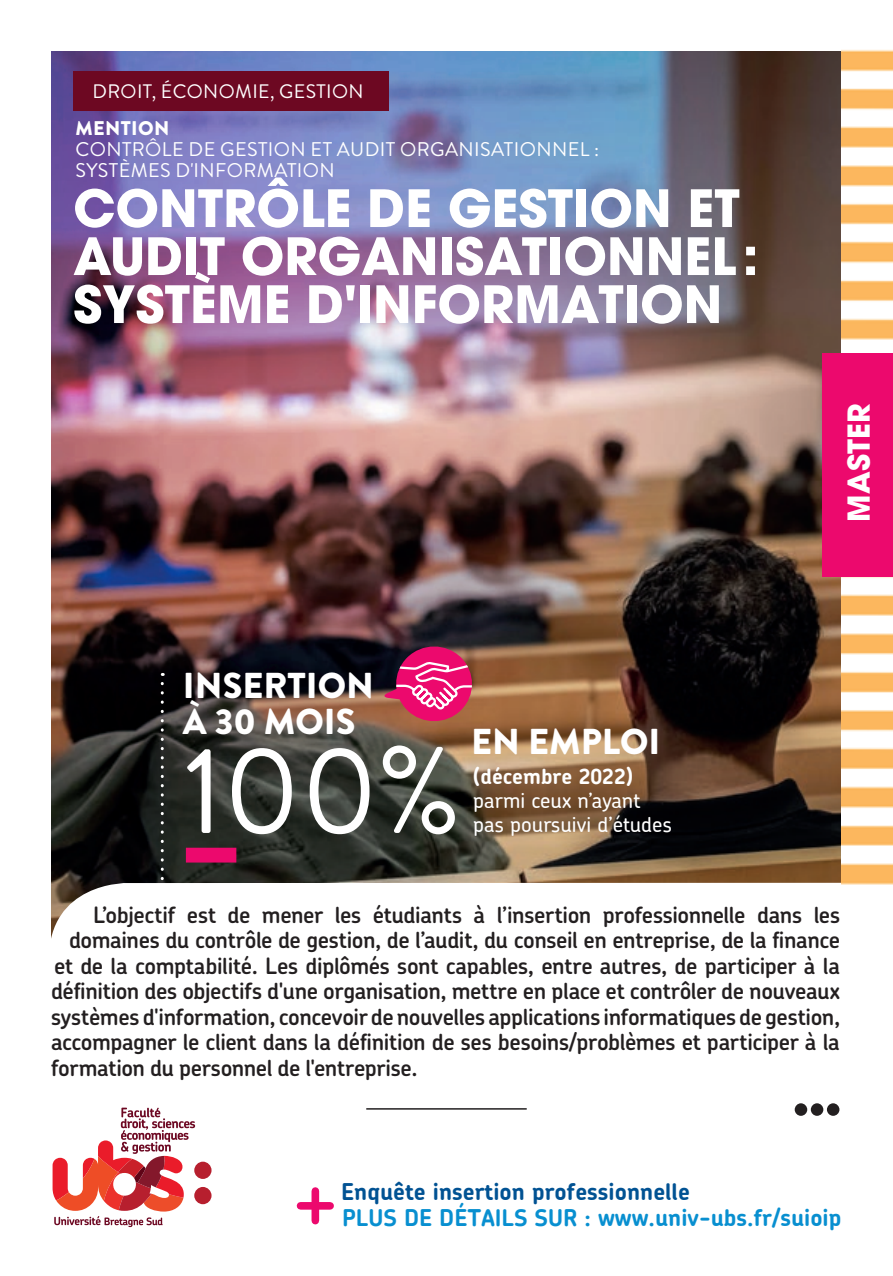
<style>
.page{position:relative;width:893px;height:1276px;background:#fff}
.page>*{position:absolute;margin:0;border:0;box-sizing:border-box;transform-origin:0 0}
.t1{font:123px "Brandon Grotesque";color:#fff}
.t2{font:900 66px "Brandon Grotesque";color:#231f20}
.t3{font:700 51px/48px "Avant Garde LT";color:#fff}
.t4{font:900 36px/36px "Brandon Grotesque";color:#fff}
.t5{font:700 30px "Avant Garde LT";color:#fff}
.t6{font:700 23.1px "Chevin";color:#088fd0}
.t7{font:700 23.1px "Chevin";color:#015293}
.t8{font:600 22.5px "Chevin Pro";letter-spacing:-.02em;color:#231f20}
.t9{font:500 21px/24px "Chevin";color:#fff}
.t10{font:700 21px "Chevin";color:#fff}
.t11{font:19.8px/21px "Brandon Grotesque";letter-spacing:.02em;color:#fff}
.t12{font:900 19.8px "Brandon Grotesque";letter-spacing:.02em;color:#fff}
.t13{font:19.5px "Brandon Grotesque";letter-spacing:.02em;color:#fff}
</style>
<div class="page">
<img style="left:52px;top:52px;width:789px;height:830px">
<svg style="left:51px;top:882px;width:791px;height:346px"></svg>
<div style="left:73px;top:71px;width:316px;height:40px;background:#6d0822"></div>
<div style="left:194px;top:1161px;width:18px;height:18px;background:#b71f2e;border-radius:50%"></div>
<div style="left:194px;top:1187px;width:18px;height:17px;background:#b71f2e;border-radius:50%"></div>
<svg style="left:53px;top:1107px;width:142px;height:120px"></svg>
<div style="left:312px;top:1191px;width:7px;height:29px;background:#ec096d"></div>
<div style="left:301px;top:1202px;width:29px;height:7px;background:#ec096d"></div>
<img style="left:842px;top:50px;width:50px;height:290px">
<img style="left:842px;top:577px;width:50px;height:308px">
<div style="left:822px;top:353px;width:71px;height:224px;background:#ec096d"></div>
<svg style="left:161px;top:683px;width:3px;height:217px"></svg>
<hr style="left:366px;top:1108px;width:161px;height:1px;background:#231f20">
<div style="left:186px;top:847px;width:50px;height:15px;background:#ec096d"></div>
<svg style="left:383px;top:643px;width:93px;height:82px;background:#b73b65"></svg>
<hr style="left:892px;top:0;width:1px;height:1276px;background:#939598">
<p class="t13" style="left:92px;top:78px;width:273px">DROIT, ÉCONOMIE, GESTION</p>
<p class="t12" style="left:75px;top:115px;width:96px">MENTION</p>
<p class="t11" style="left:75px;top:139px;width:525px">CONTRÔLE DE GESTION ET AUDIT ORGANISATIONNEL :<br>SYSTÈMES D'INFORMATION</p>
<h3 class="t3" style="left:73px;top:184px;width:687px">CONTRÔLE DE GESTION ET<br>AUDIT ORGANISATIONNEL :<br>SYSTÈME D'INFORMATION</h3>
<h3 class="t4" style="left:183px;top:668px;width:193px">INSERTION<br>À 30 MOIS</h3>
<h1 class="t1" style="left:183px;top:706px;width:280px">100%</h1>
<h3 class="t4" style="left:471px;top:724px;width:191px">EN EMPLOI</h3>
<p class="t10" style="left:473px;top:763px;width:161px">(décembre 2022)</p>
<p class="t9" style="left:473px;top:788px;width:200px">parmi ceux n’ayant pas poursuivi d’études</p>
<h3 class="t5" style="left:839px;top:521px;width:119px;rotate:-90deg">MASTER</h3>
<p class="t8" style="left:93px;top:899px;width:749px">L’objectif est de mener les étudiants à l’insertion professionnelle dans les</p>
<p class="t8" style="left:69px;top:925px;width:773px">domaines du contrôle de gestion, de l’audit, du conseil en entreprise, de la finance</p>
<p class="t8" style="left:54px;top:950px;width:788px">et de la comptabilité. Les diplômés sont capables, entre autres, de participer à la</p>
<p class="t8" style="left:51px;top:976px;width:791px">définition des objectifs d'une organisation, mettre en place et contrôler de nouveaux</p>
<p class="t8" style="left:51px;top:1001px;width:791px">systèmes d'information, concevoir de nouvelles applications informatiques de gestion,</p>
<p class="t8" style="left:51px;top:1027px;width:790px">accompagner le client dans la définition de ses besoins/problèmes et participer à la</p>
<p class="t8" style="left:51px;top:1052px;width:368px">formation du personnel de l'entreprise.</p>
<h2 class="t2" style="left:793px;top:1045px;width:50px">...</h2>
<p class="t7" style="left:341px;top:1176px;width:350px">Enquête insertion professionnelle</p>
<p class="t6" style="left:342px;top:1202px;width:501px">PLUS DE DÉTAILS SUR : www.univ-ubs.fr/suioip</p>
</div>
